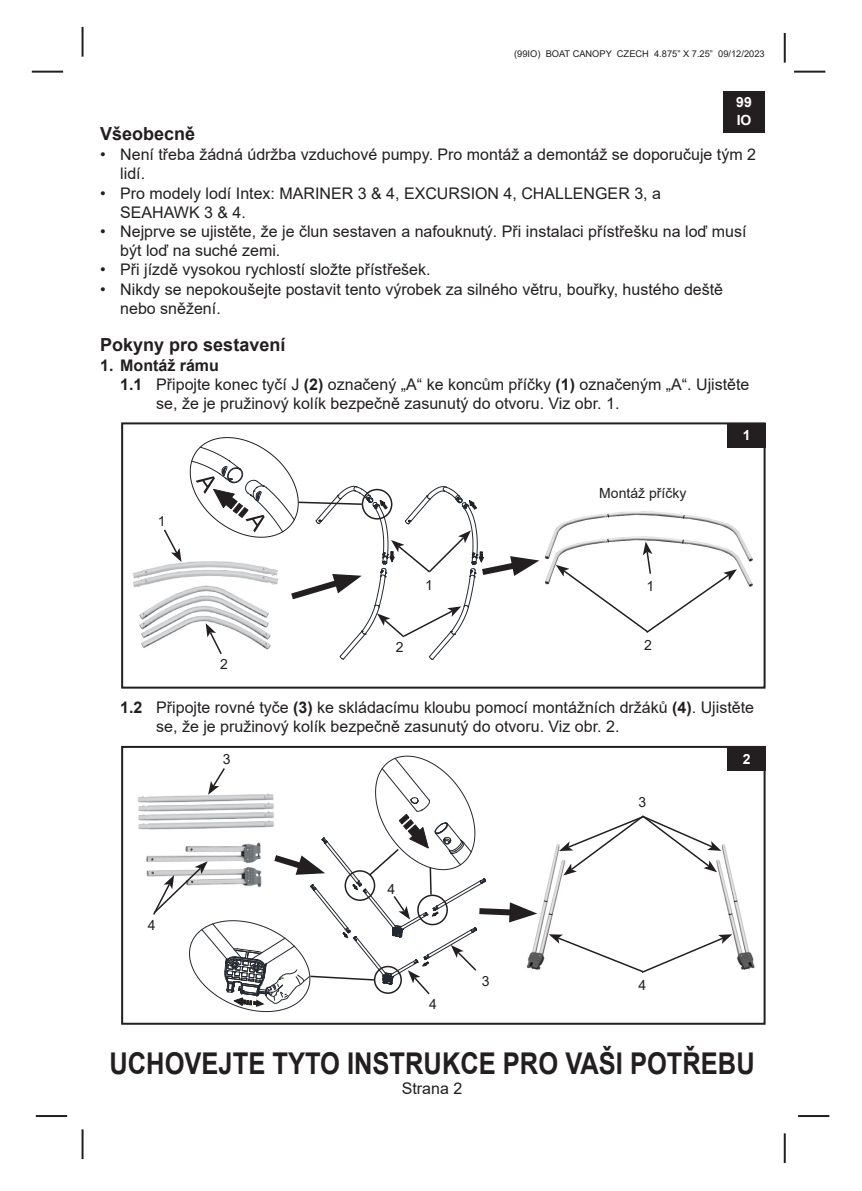
<style>
.page{position:relative;width:862px;height:1191px;background:#fff}
.page>*{position:absolute;margin:0;border:0;box-sizing:border-box;transform-origin:0 0}
.t1{font:700 30px "Arial";color:#231f20;scale:.85 1}
.Paragraph_Style3{font:700 18px "Arial";color:#231f20}
.Paragraph_Style3-2{font:16px/19.2px "Arial";color:#231f20}
.Paragraph_Style6{font:16px/19.2px "Arial";color:#231f20}
.Paragraph_Style3-3{font:700 16px "Arial";color:#231f20}
.Paragraph_Style3-4{font:14px "Arial";color:#231f20}
.Paragraph_Style3-5{font:700 14px/18px "Arial";color:#fff}
.t2{font:9.2px "Arial";color:#231f20}
.s1{font-weight:700}
</style>
<div class="page">
<hr style="left:32px;top:71px;width:31px;height:2px;background:#231f20">
<hr style="left:36px;top:1115px;width:31px;height:2px;background:#231f20">
<hr style="left:794px;top:71px;width:31px;height:2px;background:#231f20">
<hr style="left:784px;top:33px;width:2px;height:30px;background:#231f20">
<hr style="left:798px;top:1115px;width:31px;height:2px;background:#231f20">
<hr style="left:82px;top:27px;width:2px;height:30px;background:#231f20">
<hr style="left:82px;top:1129px;width:2px;height:30px;background:#231f20">
<hr style="left:784px;top:1133px;width:2px;height:30px;background:#231f20">
<div style="left:723px;top:92px;width:41px;height:41px;background:#231f20"></div>
<div style="left:727px;top:423px;width:38px;height:24px;background:#231f20"></div>
<div style="left:121px;top:422px;width:644px;height:266px;border:2px solid #231f20"></div>
<img style="left:139px;top:590px;width:51px;height:58px">
<img style="left:133px;top:559px;width:57px;height:31px">
<svg style="left:190px;top:437px;width:349px;height:223px"></svg>
<svg style="left:162px;top:529px;width:19px;height:33px"></svg>
<img style="left:539px;top:511px;width:214px;height:76px">
<svg style="left:606px;top:513px;width:3px;height:5px"></svg>
<svg style="left:556px;top:538px;width:181px;height:95px"></svg>
<svg style="left:682px;top:514px;width:3px;height:6px"></svg>
<div style="left:727px;top:747px;width:38px;height:24px;background:#231f20"></div>
<div style="left:121px;top:746px;width:644px;height:278px;border:2px solid #231f20"></div>
<img style="left:137px;top:796px;width:15px;height:34px">
<img style="left:146px;top:855px;width:6px;height:22px">
<img style="left:537px;top:844px;width:218px;height:126px">
<svg style="left:549px;top:934px;width:183px;height:39px"></svg>
<svg style="left:547px;top:912px;width:6px;height:3px"></svg>
<svg style="left:543px;top:899px;width:5px;height:3px"></svg>
<svg style="left:727px;top:912px;width:6px;height:3px"></svg>
<svg style="left:733px;top:899px;width:5px;height:3px"></svg>
<svg style="left:559px;top:815px;width:162px;height:60px"></svg>
<svg style="left:152px;top:755px;width:385px;height:257px"></svg>
<p class="t2" style="left:514px;top:48px;width:252px">(99IO) BOAT CANOPY CZECH 4.875” X 7.25” 09/12/2023</p>
<p class="Paragraph_Style3-5" style="left:736px;top:93px;width:17px">99<br>IO</p>
<p class="Paragraph_Style3" style="left:100px;top:121px;width:97px">Všeobecně</p>
<p class="Paragraph_Style6" style="left:120px;top:145px;width:637px;text-indent:-20px">• Není třeba žádná údržba vzduchové pumpy. Pro montáž a demontáž se doporučuje tým 2 lidí.</p>
<p class="Paragraph_Style3-2" style="left:100px;top:183px;width:562px">• Pro modely lodí Intex: MARINER 3 &amp; 4, EXCURSION 4, CHALLENGER 3, a</p>
<p class="Paragraph_Style3-2" style="left:120px;top:202px;width:127px">SEAHAWK 3 &amp; 4.</p>
<p class="Paragraph_Style3-2" style="left:120px;top:222px;width:628px;text-indent:-20px">• Nejprve se ujistěte, že je člun sestaven a nafouknutý. Při instalaci přístřešku na loď musí být loď na suché zemi.</p>
<p class="Paragraph_Style3-2" style="left:100px;top:260px;width:332px">• Při jízdě vysokou rychlostí složte přístřešek.</p>
<p class="Paragraph_Style3-2" style="left:100px;top:279px;width:624px">• Nikdy se nepokoušejte postavit tento výrobek za silného větru, bouřky, hustého deště</p>
<p class="Paragraph_Style3-2" style="left:120px;top:298px;width:102px">nebo sněžení.</p>
<p class="Paragraph_Style3" style="left:100px;top:332px;width:187px">Pokyny pro sestavení</p>
<p class="Paragraph_Style3-3" style="left:100px;top:354px;width:120px">1. Montáž rámu</p>
<p class="Paragraph_Style3-2" style="left:156px;top:374px;width:595px;text-indent:-36px"><span class="s1">1.1</span> Připojte konec tyčí J <span class="s1">(2)</span> označený „A“ ke koncům příčky <span class="s1">(1)</span> označeným „A“. Ujistěte se, že je pružinový kolík bezpečně zasunutý do otvoru. Viz obr. 1.</p>
<p class="Paragraph_Style3-4" style="left:158px;top:511px;width:9px">1</p>
<p class="Paragraph_Style3-4" style="left:220px;top:654px;width:9px">2</p>
<p class="Paragraph_Style3-4" style="left:396px;top:637px;width:9px">2</p>
<p class="Paragraph_Style3-4" style="left:425px;top:575px;width:9px">1</p>
<p class="Paragraph_Style3-4" style="left:599px;top:484px;width:89px">Montáž příčky</p>
<p class="Paragraph_Style3-4" style="left:646px;top:576px;width:9px">1</p>
<p class="Paragraph_Style3-4" style="left:644px;top:635px;width:9px">2</p>
<p class="Paragraph_Style3-5" style="left:742px;top:426px;width:9px">1</p>
<p class="Paragraph_Style3-2" style="left:156px;top:698px;width:599px;text-indent:-36px"><span class="s1">1.2</span> Připojte rovné tyče <span class="s1">(3)</span> ke skládacímu kloubu pomocí montážních držáků <span class="s1">(4)</span>. Ujistěte se, že je pružinový kolík bezpečně zasunutý do otvoru. Viz obr. 2.</p>
<p class="Paragraph_Style3-4" style="left:148px;top:915px;width:9px">4</p>
<p class="Paragraph_Style3-4" style="left:223px;top:749px;width:9px">3</p>
<p class="Paragraph_Style3-4" style="left:387px;top:879px;width:9px">4</p>
<p class="Paragraph_Style3-4" style="left:429px;top:994px;width:9px">4</p>
<p class="Paragraph_Style3-4" style="left:482px;top:971px;width:9px">3</p>
<p class="Paragraph_Style3-4" style="left:638px;top:792px;width:9px">3</p>
<p class="Paragraph_Style3-4" style="left:638px;top:975px;width:9px">4</p>
<p class="Paragraph_Style3-5" style="left:742px;top:749px;width:9px">2</p>
<h1 class="t1" style="left:109px;top:1042px;width:760px">UCHOVEJTE TYTO INSTRUKCE PRO VAŠI POTŘEBU</h1>
<p class="Paragraph_Style3-2" style="left:402px;top:1079px;width:62px">Strana 2</p>
</div>
